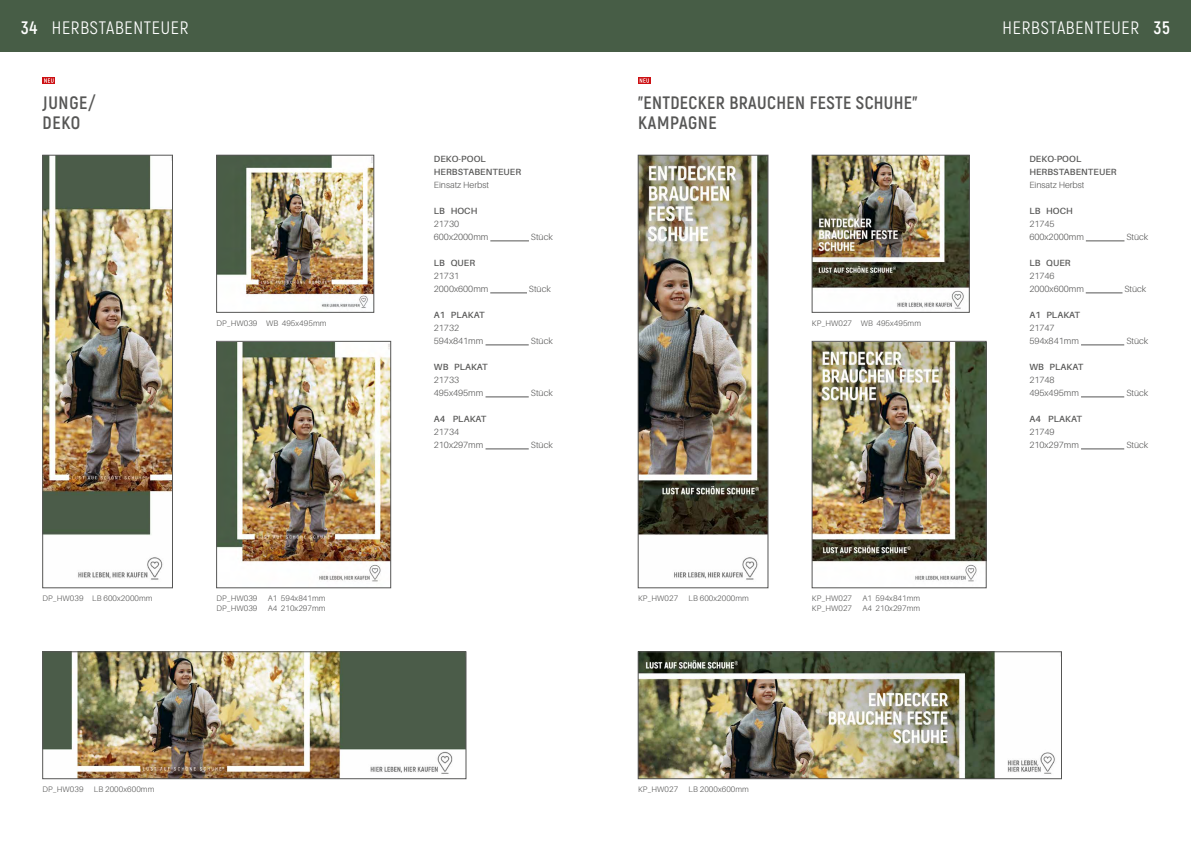
<style>
.page{position:relative;width:1191px;height:842px;background:#fff}
.page>*{position:absolute;margin:0;border:0;box-sizing:border-box;transform-origin:0 0}
.t1{font:700 18px/20px "Akrobat";letter-spacing:.02em;color:#565655}
.t2{font:18px "Akrobat";letter-spacing:.04em;color:#fff}
.t3{font:700 18px/20px "Akrobat";letter-spacing:.04em;color:#565655}
.t4{font:300 9px/13px "Aileron";color:#565655}
.t5{font:600 9px/13px "Aileron";letter-spacing:.01em;color:#565655}
.t6{font:300 8px "Aileron";letter-spacing:.01em;color:#565655}
.s1{font-weight:700}
</style>
<div class="page">
<div style="left:0;top:0;width:1191px;height:51px;background:#475d46"></div>
<img style="left:218px;top:157px;width:154px;height:151px">
<div style="left:216px;top:155px;width:158px;height:157px;border:1px solid #565655"></div>
<img style="left:814px;top:157px;width:153px;height:152px">
<div style="left:812px;top:155px;width:157px;height:157px;border:1px solid #565655"></div>
<img style="left:45px;top:157px;width:126px;height:423px">
<div style="left:43px;top:155px;width:130px;height:433px;border:1px solid #565655"></div>
<img style="left:640px;top:157px;width:126px;height:423px">
<div style="left:638px;top:155px;width:130px;height:433px;border:1px solid #565655"></div>
<img style="left:45px;top:654px;width:419px;height:123px">
<div style="left:43px;top:652px;width:423px;height:127px;border:1px solid #565655"></div>
<img style="left:640px;top:654px;width:415px;height:123px">
<div style="left:638px;top:652px;width:423px;height:127px;border:1px solid #565655"></div>
<img style="left:218px;top:343px;width:171px;height:239px">
<div style="left:216px;top:341px;width:175px;height:247px;border:1px solid #565655"></div>
<img style="left:814px;top:343px;width:170px;height:239px">
<div style="left:812px;top:341px;width:174px;height:247px;border:1px solid #565655"></div>
<hr style="left:490px;top:241px;width:39px;height:1px;background:#565655">
<hr style="left:490px;top:293px;width:37px;height:1px;background:#565655">
<hr style="left:485px;top:345px;width:44px;height:1px;background:#565655">
<hr style="left:485px;top:397px;width:44px;height:1px;background:#565655">
<hr style="left:485px;top:449px;width:44px;height:1px;background:#565655">
<hr style="left:1085px;top:241px;width:39px;height:1px;background:#565655">
<hr style="left:1085px;top:293px;width:37px;height:1px;background:#565655">
<hr style="left:1081px;top:345px;width:43px;height:1px;background:#565655">
<hr style="left:1081px;top:397px;width:43px;height:1px;background:#565655">
<hr style="left:1081px;top:449px;width:43px;height:1px;background:#565655">
<div style="left:43px;top:77px;width:12px;height:7px;background:#cd1013"></div>
<svg style="left:44px;top:78px;width:10px;height:5px"></svg>
<div style="left:638px;top:77px;width:12px;height:7px;background:#cd1013"></div>
<svg style="left:639px;top:78px;width:10px;height:5px"></svg>
<h1 class="t2" style="left:21px;top:17px;width:169px"><span class="s1">34</span> HERBSTABENTEUER</h1>
<h1 class="t2" style="left:1002px;top:17px;width:169px">HERBSTABENTEUER <span class="s1">35</span></h1>
<h1 class="t3" style="left:43px;top:93px;width:55px">JUNGE/<br>DEKO</h1>
<h1 class="t1" style="left:638px;top:93px;width:281px">"ENTDECKER BRAUCHEN FESTE SCHUHE"<br>KAMPAGNE</h1>
<p class="t5" style="left:434px;top:152px;width:89px">DEKO-POOL<br>HERBSTABENTEUER</p>
<p class="t4" style="left:434px;top:178px;width:57px">Einsatz Herbst</p>
<p class="t5" style="left:434px;top:204px;width:45px">LB HOCH</p>
<p class="t4" style="left:434px;top:217px;width:56px">21730<br>600x2000mm</p>
<p class="t5" style="left:434px;top:256px;width:43px">LB QUER</p>
<p class="t4" style="left:434px;top:269px;width:56px">21731<br>2000x600mm</p>
<p class="t4" style="left:531px;top:230px;width:24px">Stück</p>
<p class="t4" style="left:529px;top:282px;width:24px">Stück</p>
<p class="t5" style="left:434px;top:308px;width:52px">A1 PLAKAT</p>
<p class="t4" style="left:434px;top:321px;width:51px">21732<br>594x841mm</p>
<p class="t6" style="left:216px;top:319px;width:112px">DP_HW039 WB 495x495mm</p>
<p class="t6" style="left:812px;top:319px;width:111px">KP_HW027 WB 495x495mm</p>
<p class="t4" style="left:531px;top:334px;width:24px">Stück</p>
<p class="t5" style="left:434px;top:360px;width:55px">WB PLAKAT</p>
<p class="t4" style="left:434px;top:373px;width:51px">21733<br>495x495mm</p>
<p class="t5" style="left:434px;top:412px;width:54px">A4 PLAKAT</p>
<p class="t4" style="left:434px;top:425px;width:51px">21734<br>210x297mm</p>
<p class="t4" style="left:531px;top:386px;width:24px">Stück</p>
<p class="t4" style="left:531px;top:438px;width:24px">Stück</p>
<p class="t6" style="left:216px;top:594px;width:43px">DP_HW039</p>
<p class="t6" style="left:268px;top:594px;width:59px">A1 594x841mm</p>
<p class="t6" style="left:216px;top:604px;width:43px">DP_HW039</p>
<p class="t6" style="left:268px;top:604px;width:59px">A4 210x297mm</p>
<p class="t6" style="left:43px;top:594px;width:112px">DP_HW039 LB 600x2000mm</p>
<p class="t6" style="left:638px;top:594px;width:42px">KP_HW027</p>
<p class="t6" style="left:688px;top:594px;width:62px">LB 600x2000mm</p>
<p class="t6" style="left:812px;top:594px;width:42px">KP_HW027</p>
<p class="t6" style="left:862px;top:594px;width:59px">A1 594x841mm</p>
<p class="t6" style="left:812px;top:604px;width:42px">KP_HW027</p>
<p class="t6" style="left:862px;top:604px;width:59px">A4 210x297mm</p>
<p class="t6" style="left:43px;top:785px;width:43px">DP_HW039</p>
<p class="t6" style="left:94px;top:785px;width:62px">LB 2000x600mm</p>
<p class="t6" style="left:638px;top:785px;width:42px">KP_HW027</p>
<p class="t6" style="left:688px;top:785px;width:62px">LB 2000x600mm</p>
<p class="t5" style="left:1029px;top:152px;width:89px">DEKO-POOL<br>HERBSTABENTEUER</p>
<p class="t4" style="left:1029px;top:178px;width:57px">Einsatz Herbst</p>
<p class="t5" style="left:1029px;top:204px;width:45px">LB HOCH</p>
<p class="t4" style="left:1029px;top:217px;width:56px">21745<br>600x2000mm</p>
<p class="t5" style="left:1029px;top:256px;width:43px">LB QUER</p>
<p class="t4" style="left:1029px;top:269px;width:56px">21746<br>2000x600mm</p>
<p class="t5" style="left:1029px;top:308px;width:52px">A1 PLAKAT</p>
<p class="t4" style="left:1029px;top:321px;width:51px">21747<br>594x841mm</p>
<p class="t5" style="left:1029px;top:360px;width:55px">WB PLAKAT</p>
<p class="t4" style="left:1029px;top:373px;width:51px">21748<br>495x495mm</p>
<p class="t5" style="left:1029px;top:412px;width:54px">A4 PLAKAT</p>
<p class="t4" style="left:1029px;top:425px;width:51px">21749<br>210x297mm</p>
<p class="t4" style="left:1126px;top:230px;width:24px">Stück</p>
<p class="t4" style="left:1124px;top:282px;width:24px">Stück</p>
<p class="t4" style="left:1126px;top:334px;width:24px">Stück</p>
<p class="t4" style="left:1126px;top:386px;width:24px">Stück</p>
<p class="t4" style="left:1126px;top:438px;width:24px">Stück</p>
</div>
